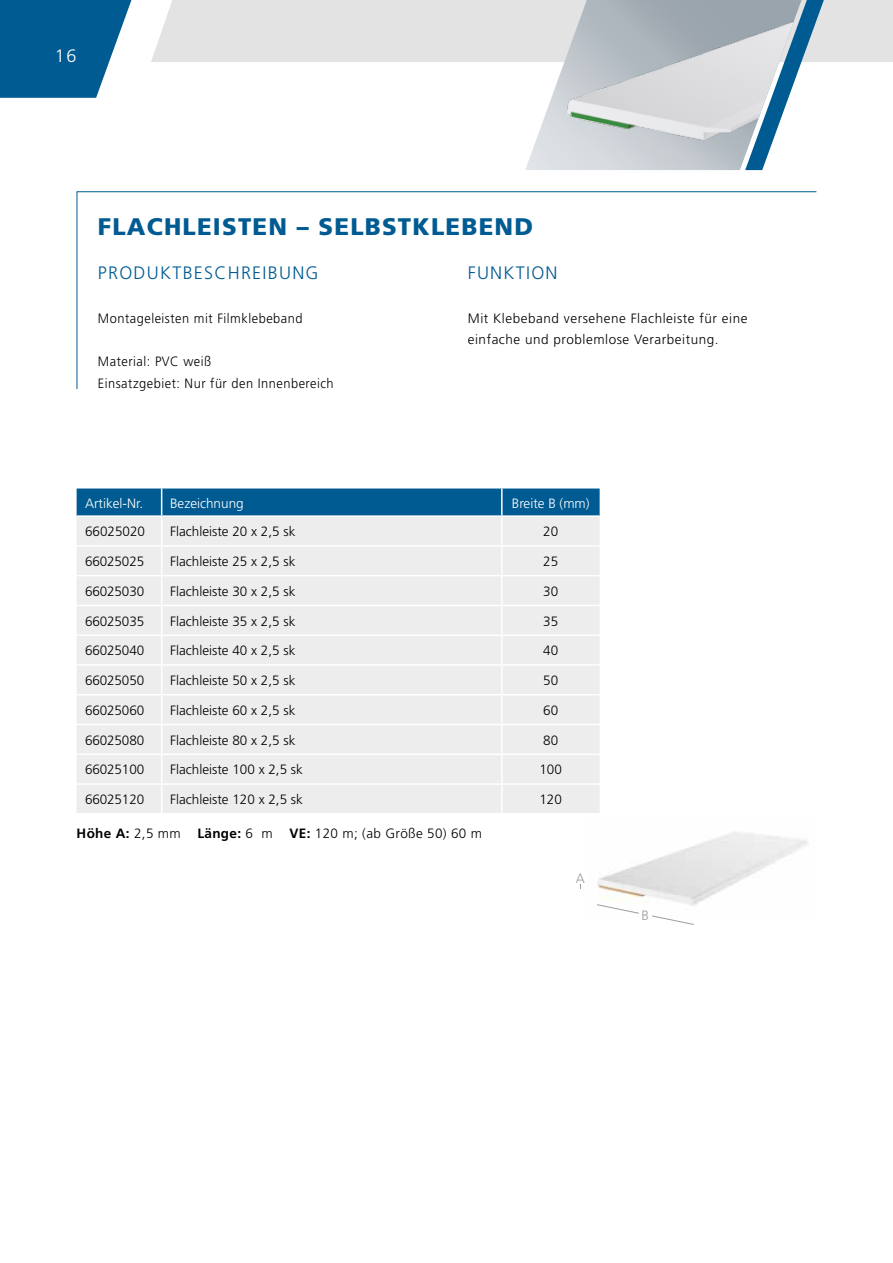
<style>
.page{position:relative;width:893px;height:1263px;background:#fff}
.page>*{position:absolute;margin:0;border:0;box-sizing:border-box;transform-origin:0 0}
.t1{font:900 24px "Frutiger";letter-spacing:.05em;color:#005b92}
.t2{font:300 18px "Frutiger";letter-spacing:.07em;color:#005b92}
.t3{font:300 18px "Frutiger";color:#fff}
.t4{font:300 13.5px "Frutiger";color:#000}
.t5{font:300 13.5px/21.8px "Frutiger";letter-spacing:.04em;color:#000;scale:.95 1}
.t6{font:300 13.5px/21.8px "Frutiger";letter-spacing:.04em;color:#000}
.t7{font:300 13.5px "Frutiger";letter-spacing:.025em;color:#000}
.t8{font:300 13.5px "Frutiger";color:#fff}
.t9{font:300 13.5px "Frutiger";color:#9d9d9c}
.s1{font-weight:700}
</style>
<div class="page">
<div style="left:151px;top:0;width:742px;height:62px;background:#e3e3e3"></div>
<svg style="left:0;top:0;width:132px;height:98px;background:#2170a0"></svg>
<svg style="left:76px;top:191px;width:741px;height:199px"></svg>
<svg style="left:77px;top:488px;width:523px;height:325px;background:#dae1e6"></svg>
<hr style="left:502px;top:783px;width:98px;height:2px;background:#fff">
<hr style="left:501px;top:785px;width:2px;height:28px;background:#fff">
<img style="left:597px;top:832px;width:211px;height:74px">
<svg style="left:597px;top:904px;width:97px;height:21px"></svg>
<div style="left:639px;top:909px;width:12px;height:11px;background:#fff"></div>
<img style="left:525px;top:0;width:11px;height:170px">
<svg style="left:801px;top:0;width:23px;height:63px"></svg>
<img style="left:536px;top:0;width:265px;height:170px">
<h2 class="t3" style="left:55px;top:46px;width:23px">16</h2>
<h1 class="t1" style="left:98px;top:213px;width:437px">FLACHLEISTEN – SELBSTKLEBEND</h1>
<h2 class="t2" style="left:98px;top:263px;width:222px">PRODUKTBESCHREIBUNG</h2>
<p class="t5" style="left:98px;top:307px;width:217px">Montageleisten mit Filmklebeband</p>
<p class="t5" style="left:98px;top:351px;width:250px">Material: PVC weiß<br>Einsatzgebiet: Nur für den Innenbereich</p>
<h2 class="t2" style="left:468px;top:263px;width:91px">FUNKTION</h2>
<p class="t6" style="left:468px;top:307px;width:281px">Mit Klebeband versehene Flachleiste für eine einfache und problemlose Verarbeitung.</p>
<p class="t8" style="left:85px;top:495px;width:59px">Artikel-Nr.</p>
<p class="t8" style="left:170px;top:495px;width:75px">Bezeichnung</p>
<p class="t8" style="left:512px;top:495px;width:79px">Breite B (mm)</p>
<p class="t4" style="left:85px;top:524px;width:62px">66025020</p>
<p class="t4" style="left:170px;top:524px;width:127px">Flachleiste 20 x 2,5 sk</p>
<p class="t4" style="left:543px;top:524px;width:17px">20</p>
<p class="t4" style="left:85px;top:554px;width:61px">66025025</p>
<p class="t4" style="left:170px;top:554px;width:127px">Flachleiste 25 x 2,5 sk</p>
<p class="t4" style="left:543px;top:554px;width:17px">25</p>
<p class="t4" style="left:85px;top:583px;width:61px">66025030</p>
<p class="t4" style="left:170px;top:583px;width:127px">Flachleiste 30 x 2,5 sk</p>
<p class="t4" style="left:543px;top:583px;width:17px">30</p>
<p class="t4" style="left:85px;top:613px;width:61px">66025035</p>
<p class="t4" style="left:170px;top:613px;width:127px">Flachleiste 35 x 2,5 sk</p>
<p class="t4" style="left:543px;top:613px;width:17px">35</p>
<p class="t4" style="left:85px;top:643px;width:61px">66025040</p>
<p class="t4" style="left:170px;top:643px;width:127px">Flachleiste 40 x 2,5 sk</p>
<p class="t4" style="left:543px;top:643px;width:17px">40</p>
<p class="t4" style="left:85px;top:673px;width:61px">66025050</p>
<p class="t4" style="left:170px;top:673px;width:127px">Flachleiste 50 x 2,5 sk</p>
<p class="t4" style="left:543px;top:673px;width:17px">50</p>
<p class="t4" style="left:85px;top:703px;width:61px">66025060</p>
<p class="t4" style="left:170px;top:703px;width:127px">Flachleiste 60 x 2,5 sk</p>
<p class="t4" style="left:543px;top:703px;width:17px">60</p>
<p class="t4" style="left:85px;top:732px;width:61px">66025080</p>
<p class="t4" style="left:170px;top:732px;width:127px">Flachleiste 80 x 2,5 sk</p>
<p class="t4" style="left:543px;top:732px;width:17px">80</p>
<p class="t4" style="left:85px;top:762px;width:61px">66025100</p>
<p class="t4" style="left:170px;top:762px;width:134px">Flachleiste 100 x 2,5 sk</p>
<p class="t4" style="left:539px;top:762px;width:24px">100</p>
<p class="t4" style="left:85px;top:792px;width:61px">66025120</p>
<p class="t4" style="left:170px;top:792px;width:134px">Flachleiste 120 x 2,5 sk</p>
<p class="t4" style="left:539px;top:792px;width:24px">120</p>
<p class="t7" style="left:77px;top:826px;width:407px"><span class="s1">Höhe A:</span> 2,5 mm <span class="s1">Länge:</span> 6 m <span class="s1">VE:</span> 120 m; (ab Größe 50) 60 m</p>
<p class="t9" style="left:576px;top:871px;width:11px">A</p>
<p class="t9" style="left:641px;top:907px;width:9px">B</p>
</div>
